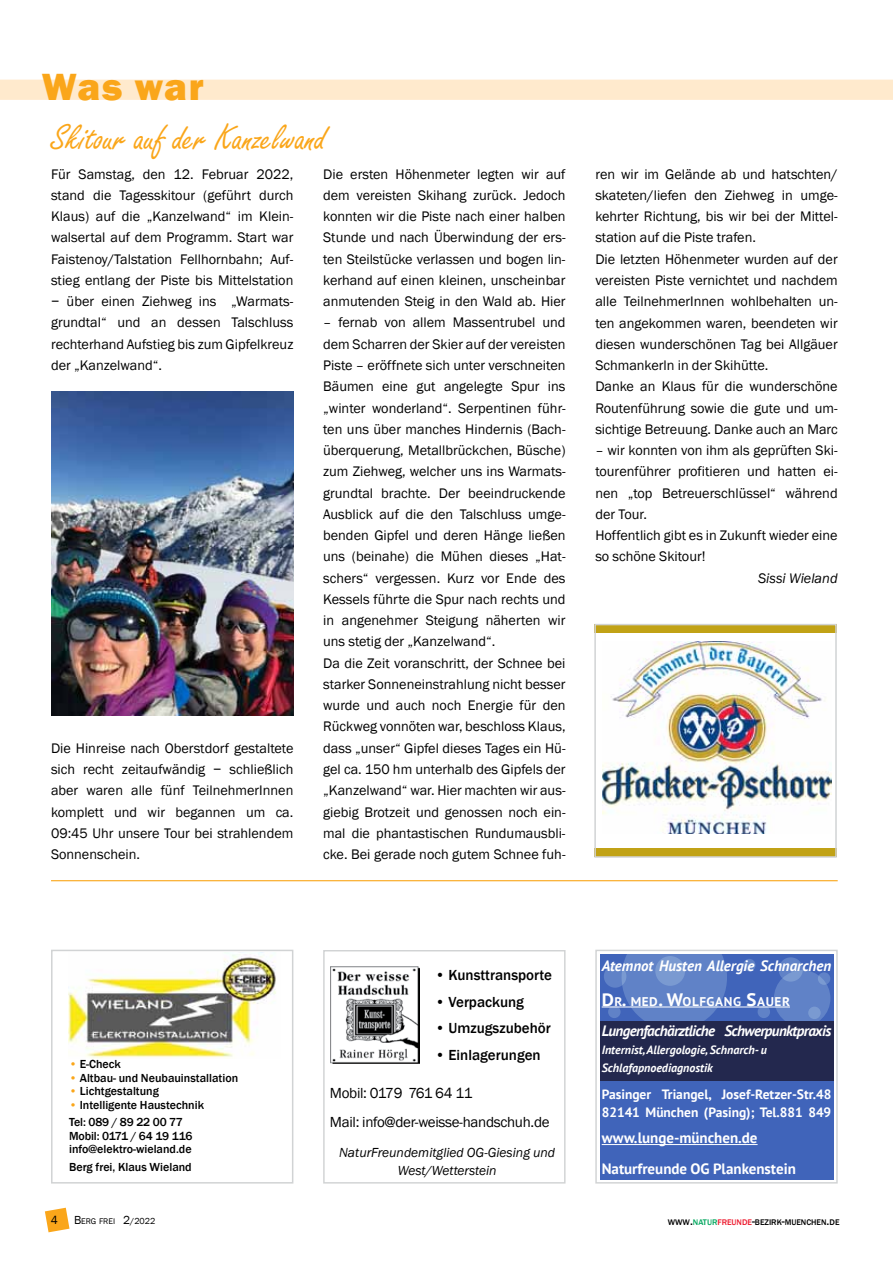
<style>
.page{position:relative;width:893px;height:1263px;background:#fff}
.page>*{position:absolute;margin:0;border:0;box-sizing:border-box;transform-origin:0 0}
.t1{font:39px "Freestyle Script";color:#faa61a}
.t2{font:800 39px "Franklin Gothic";letter-spacing:.03em;color:#faa61a}
.t3{font:500 15px "Franklin Gothic";color:#000}
.t4{font:15px/29.5px "Franklin Gothic";letter-spacing:-.02em;color:#000}
.t5{font:700 15px/30.8px "PT Sans";color:#fff}
.t6{font:italic 700 15px "PT Sans";letter-spacing:-.04em;color:#fff}
.t7{font:italic 700 15px "PT Sans";color:#fff}
.t8{font:14.25px/21.3px "Franklin Gothic";color:#000;text-align:justify}
.t9{font:italic 14.25px "Franklin Gothic";color:#000}
.t10{font:700 13.5px/18px "PT Sans";color:#fff}
.t11{font:italic 13.5px/18px "Franklin Gothic";color:#000;text-align:center}
.t12{font:700 12.6px "PT Sans";letter-spacing:.045em;color:#fff;scale:1.05 1}
.t13{font:500 12px/17.7px "Franklin Gothic";color:#000}
.t14{font:italic 700 12px/18px "PT Sans";color:#fff}
.t15{font:12px "Franklin Gothic";color:#000}
.t16{font:500 8.4px "Franklin Gothic";color:#000}
.t17{font:8.4px "Franklin Gothic";color:#000}
.s1{color:#faa61a}
.s2{font-size:18px}
.s3{font-size:12px}
.s4{font-size:9px}
.s5{color:#00a65d}
.s6{color:#ed1b2f}
</style>
<div class="page">
<svg style="left:45px;top:1208px;width:24px;height:24px"></svg>
<div style="left:0;top:80px;width:893px;height:20px;background:#ffeacd"></div>
<hr style="left:51px;top:880px;width:787px;height:1px;background:#faa61a">
<img style="left:51px;top:392px;width:242px;height:323px">
<div style="left:51px;top:950px;width:242px;height:233px;border:2px solid #d1d3d4"></div>
<img style="left:69px;top:952px;width:212px;height:107px">
<div style="left:323px;top:950px;width:243px;height:233px;border:1px solid #d1d3d4"></div>
<img style="left:330px;top:966px;width:89px;height:97px">
<div style="left:600px;top:954px;width:233px;height:225px;background:#4064ba"></div>
<div style="left:595px;top:950px;width:243px;height:233px;border:1px solid #d1d3d4"></div>
<svg style="left:622px;top:954px;width:105px;height:67px;background:#5e7fc6"></svg>
<div style="left:779px;top:957px;width:24px;height:25px;background:#6082c7;border-radius:50%"></div>
<div style="left:604px;top:965px;width:22px;height:23px;background:linear-gradient(to right,#5678c3,#7192ce);border-radius:50%"></div>
<svg style="left:774px;top:970px;width:56px;height:56px;background:#6283c7"></svg>
<div style="left:655px;top:956px;width:30px;height:30px;background:#7a9ad1;border-radius:50%"></div>
<svg style="left:758px;top:1005px;width:12px;height:13px"></svg>
<svg style="left:818px;top:972px;width:12px;height:13px"></svg>
<div style="left:808px;top:1006px;width:13px;height:13px;background:#7a9ad1;border-radius:50%"></div>
<div style="left:743px;top:959px;width:13px;height:12px;background:#6082c7;border-radius:50%"></div>
<svg style="left:608px;top:1005px;width:13px;height:13px"></svg>
<div style="left:600px;top:1021px;width:233px;height:60px;background:#23284e"></div>
<hr style="left:602px;top:1006px;width:188px;height:1px;background:#fff">
<hr style="left:602px;top:1144px;width:156px;height:1px;background:#fff">
<div style="left:594px;top:624px;width:243px;height:9px;background:#c1a216"></div>
<img style="left:602px;top:642px;width:230px;height:191px">
<div style="left:594px;top:848px;width:243px;height:9px;background:#c1a216"></div>
<div style="left:594px;top:624px;width:243px;height:234px;border:2px solid #d1d3d4"></div>
<h1 class="t2" style="left:42px;top:61px;width:163px">Was war</h1>
<h1 class="t1" style="left:51px;top:117px;width:277px">Skitour auf der Kanzelwand</h1>
<p class="t8" style="left:51px;top:163px;width:244px">Für Samstag, den 12. Februar 2022, stand die Tagesskitour (geführt durch Klaus) auf die „Kanzelwand“ im Klein&shy;walsertal auf dem Programm. Start war Faistenoy/Talstation Fellhornbahn; Auf&shy;stieg entlang der Piste bis Mittelstation − über einen Ziehweg ins „Warmats&shy;grundtal“ und an dessen Talschluss rechterhand Aufstieg bis zum Gipfelkreuz der „Kanzelwand“.</p>
<p class="t8" style="left:323px;top:164px;width:244px">Die ersten Höhenmeter legten wir auf dem vereisten Skihang zurück. Jedoch konnten wir die Piste nach einer halben Stunde und nach Überwindung der ers&shy;ten Steilstücke verlassen und bogen lin&shy;kerhand auf einen kleinen, unscheinbar anmutenden Steig in den Wald ab. Hier</p>
<p class="t8" style="left:323px;top:312px;width:244px;text-align:left">– fernab von allem Massentrubel und dem Scharren der Skier auf der vereisten Piste – eröffnete sich unter verschneiten Bäumen eine gut angelegte Spur ins „winter wonderland“. Serpentinen führ&shy;ten uns über manches Hindernis (Bach&shy;überquerung, Metallbrückchen, Büsche) zum Ziehweg, welcher uns ins Warmats&shy;grundtal brachte. Der beeindruckende Ausblick auf die den Talschluss umge&shy;benden Gipfel und deren Hänge ließen uns (beinahe) die Mühen dieses „Hat&shy;schers“ vergessen. Kurz vor Ende des Kessels führte die Spur nach rechts und in angenehmer Steigung näherten wir uns stetig der „Kanzelwand“.<br>Da die Zeit voranschritt, der Schnee bei starker Sonneneinstrahlung nicht besser wurde und auch noch Energie für den Rückweg vonnöten war, beschloss Klaus, dass „unser“ Gipfel dieses Tages ein Hü&shy;gel ca. 150 hm unterhalb des Gipfels der „Kanzelwand“ war. Hier machten wir aus&shy;giebig Brotzeit und genossen noch ein&shy;mal die phantastischen Rundumausbli&shy;cke. Bei gerade noch gutem Schnee fuh-</p>
<p class="t8" style="left:51px;top:738px;width:244px">Die Hinreise nach Oberstdorf gestaltete sich recht zeitaufwändig − schließlich aber waren alle fünf TeilnehmerInnen komplett und wir begannen um ca.<br>09:45 Uhr unsere Tour bei strahlendem Sonnenschein.</p>
<p class="t8" style="left:595px;top:164px;width:244px;text-align:left">ren wir im Gelände ab und hatschten/ skateten/liefen den Ziehweg in umge&shy;kehrter Richtung, bis wir bei der Mittel&shy;station auf die Piste trafen.<br>Die letzten Höhenmeter wurden auf der vereisten Piste vernichtet und nachdem alle TeilnehmerInnen wohlbehalten un&shy;ten angekommen waren, beendeten wir diesen wunderschönen Tag bei Allgäuer Schmankerln in der Skihütte.<br>Danke an Klaus für die wunderschöne Routenführung sowie die gute und um&shy;sichtige Betreuung. Danke auch an Marc</p>
<p class="t8" style="left:595px;top:440px;width:244px;text-align:left">– wir konnten von ihm als geprüften Ski&shy;tourenführer profitieren und hatten ei&shy;nen „top Betreuerschlüssel“ während der Tour.<br>Hoffentlich gibt es in Zukunft wieder eine so schöne Skitour!</p>
<p class="t9" style="left:758px;top:569px;width:81px">Sissi Wieland</p>
<p class="t13" style="left:69px;top:1055px;width:53px"><span class="s1">•</span> E-Check</p>
<p class="t13" style="left:69px;top:1069px;width:171px"><span class="s1">•</span> Altbau- und Neubauinstallation</p>
<p class="t13" style="left:69px;top:1082px;width:91px"><span class="s1">•</span> Lichtgestaltung</p>
<p class="t13" style="left:69px;top:1096px;width:136px"><span class="s1">•</span> Intelligente Haustechnik<br>Tel: 089 / 89 22 00 77</p>
<p class="t13" style="left:69px;top:1129px;width:125px;line-height:13.5px">Mobil: 0171 / 64 19 116 info@elektro-wieland.de</p>
<p class="t13" style="left:69px;top:1158px;width:124px">Berg frei, Klaus Wieland</p>
<p class="t3" style="left:435px;top:966px;width:118px">• Kunsttransporte</p>
<p class="t3" style="left:435px;top:992px;width:90px">• Verpackung</p>
<p class="t3" style="left:435px;top:1019px;width:117px">• Umzugszubehör</p>
<p class="t3" style="left:435px;top:1045px;width:107px">• Einlagerungen</p>
<p class="t4" style="left:330px;top:1078px;width:221px">Mobil: 0179 761 64 11<br>Mail: info@der-weisse-handschuh.de</p>
<p class="t11" style="left:339px;top:1143px;width:217px">NaturFreundemitglied OG-Giesing und<br>West/Wetterstein</p>
<p class="t7" style="left:602px;top:955px;width:231px">Atemnot Husten Allergie Schnarchen</p>
<p class="t12" style="left:602px;top:993px;width:181px"><span class="s2">D</span>R<span class="s2">.</span> MED<span class="s2">. W</span>OLFGANG <span class="s2">S</span>AUER</p>
<p class="t6" style="left:602px;top:1021px;width:231px">Lungenfachärztliche Schwerpunktpraxis</p>
<p class="t14" style="left:602px;top:1041px;width:167px">Internist, Allergologie, Schnarch- u<br>Schlafapnoediagnostik</p>
<p class="t10" style="left:602px;top:1085px;width:231px">Pasinger Triangel, Josef-Retzer-Str.48<br>82141 München (Pasing); Tel.881 849</p>
<p class="t5" style="left:602px;top:1122px;width:196px">www.lunge-münchen.de<br>Naturfreunde OG Plankenstein</p>
<p class="t15" style="left:51px;top:1212px;width:9px">4</p>
<p class="t17" style="left:74px;top:1216px;width:83px"><span class="s3">B</span>ERG FREI <span class="s3">2</span><span class="s4">/2022</span></p>
<p class="t16" style="left:668px;top:1216px;width:173px">WWW<span class="s3">.</span><span class="s5">NATUR</span><span class="s6">FREUNDE</span><span class="s3">-</span>BEZIRK<span class="s3">-</span>MUENCHEN<span class="s3">.</span>DE</p>
</div>
